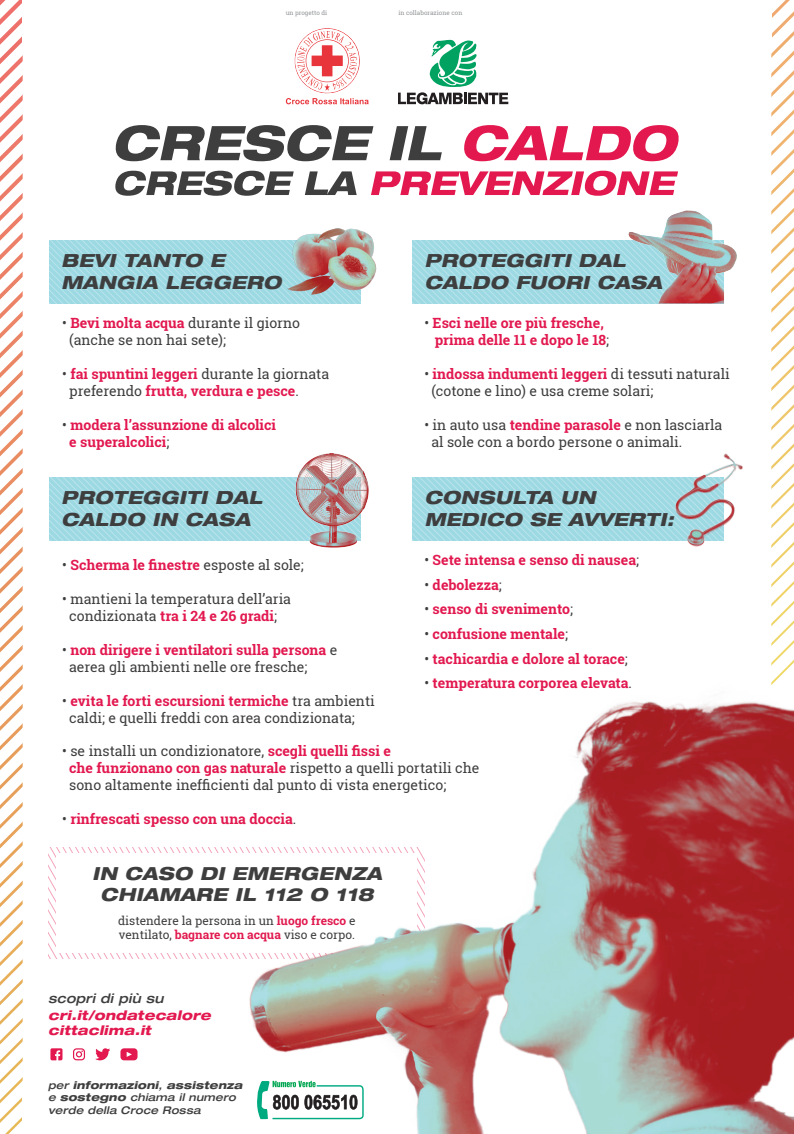
<style>
.page{position:relative;width:794px;height:1134px;background:#fff}
.page>*{position:absolute;margin:0;border:0;box-sizing:border-box;transform-origin:0 0}
.t1{font:italic 800 expanded 18.12px/21.8px "Helvetica Neue LT Std";letter-spacing:.015em;color:#3e3e3f}
.t2{font:italic 800 expanded 18px/21.6px "Helvetica Neue LT Std";letter-spacing:.015em;color:#3e3e3f;text-align:center}
.t3{font:14.08px/16.9px "Roboto Slab";color:#3e3e3f}
.t4{font:700 14.08px/16.9px "Roboto Slab";color:#e2184f}
.t5{font:italic 800 expanded 13.16px/15.8px "Helvetica Neue LT Std";letter-spacing:.015em;color:#e2184f}
.t6{font:italic 500 expanded 13.16px "Helvetica Neue LT Std";letter-spacing:.015em;color:#3e3e3f}
.t7{font:12px/14.4px "Roboto Slab";color:#3e3e3f}
.t8{font:italic 500 expanded 10.64px/12.8px "Helvetica Neue LT Std";letter-spacing:.015em;color:#3e3e3f}
.t9{font:6.28px "Roboto Slab";color:#939598}
.s1{font-weight:700;color:#e2184f}
.s2{font-weight:400;color:#3e3e3f}
.s3{font-weight:700;color:#e11a4f}
.s4{font-weight:800}
</style>
<div class="page">
<svg style="left:0;top:0;width:23px;height:1134px"></svg>
<div style="left:22px;top:0;width:749px;height:43px;background:#fff"></div>
<div style="left:22px;top:1091px;width:749px;height:43px;background:#fff"></div>
<svg style="left:115px;top:125px;width:258px;height:36px"></svg>
<svg style="left:389px;top:126px;width:53px;height:34px"></svg>
<svg style="left:464px;top:125px;width:215px;height:36px"></svg>
<svg style="left:115px;top:171px;width:179px;height:25px"></svg>
<svg style="left:305px;top:171px;width:52px;height:24px"></svg>
<svg style="left:371px;top:171px;width:307px;height:25px"></svg>
<svg style="left:286px;top:28px;width:82px;height:77px"></svg>
<svg style="left:398px;top:39px;width:110px;height:65px"></svg>
<svg style="left:49px;top:240px;width:312px;height:63px"></svg>
<img style="left:286px;top:228px;width:91px;height:69px">
<svg style="left:412px;top:240px;width:208px;height:63px"></svg>
<img style="left:620px;top:210px;width:117px;height:93px">
<svg style="left:412px;top:478px;width:259px;height:63px"></svg>
<img style="left:671px;top:453px;width:72px;height:94px">
<svg style="left:49px;top:477px;width:245px;height:63px"></svg>
<img style="left:294px;top:453px;width:75px;height:95px">
<svg style="left:49px;top:847px;width:70px;height:111px"></svg>
<div style="left:56px;top:853px;width:360px;height:99px;background:#fff"></div>
<svg style="left:50px;top:1048px;width:12px;height:12px"></svg>
<svg style="left:73px;top:1048px;width:12px;height:12px"></svg>
<svg style="left:95px;top:1048px;width:15px;height:12px"></svg>
<img style="left:119px;top:614px;width:675px;height:520px">
<p class="t9" style="left:286px;top:8px;width:43px">un progetto di</p>
<p class="t9" style="left:398px;top:8px;width:65px">in collaborazione con</p>
<p class="t1" style="left:61px;top:249px;width:222px">BEVI TANTO E<br>MANGIA LEGGERO</p>
<p class="t1" style="left:424px;top:249px;width:239px">PROTEGGITI DAL<br>CALDO FUORI CASA</p>
<p class="t3" style="left:69px;top:314px;width:232px;text-indent:-7px">• <span class="s1">Bevi molta acqua</span> durante il giorno (anche se non hai sete);</p>
<p class="t4" style="left:69px;top:365px;width:261px;text-indent:-7px"><span class="s2">•</span> fai spuntini leggeri <span class="s2">durante la giornata preferendo</span> frutta, verdura e pesce<span class="s2">.</span></p>
<p class="t4" style="left:69px;top:416px;width:208px;text-indent:-7px"><span class="s2">•</span> modera l’assunzione di alcolici e superalcolici<span class="s2">;</span></p>
<p class="t4" style="left:435px;top:314px;width:176px;text-indent:-10px"><span class="s2">•</span> Esci nelle ore più fresche, prima delle 11 e dopo le 18<span class="s2">;</span></p>
<p class="t3" style="left:431px;top:365px;width:300px;text-indent:-7px">• <span class="s1">indossa indumenti leggeri</span> di tessuti naturali (cotone e lino) e usa creme solari;</p>
<p class="t3" style="left:431px;top:416px;width:292px;text-indent:-7px">• in auto usa <span class="s1">tendine parasole</span> e non lasciarla al sole con a bordo persone o animali.</p>
<p class="t1" style="left:61px;top:486px;width:203px">PROTEGGITI DAL<br>CALDO IN CASA</p>
<p class="t1" style="left:424px;top:487px;width:251px">CONSULTA UN<br>MEDICO SE AVVERTI:</p>
<p class="t4" style="left:424px;top:551px;width:216px"><span class="s2">•</span> Sete intensa e senso di nausea<span class="s2">;</span></p>
<p class="t4" style="left:424px;top:576px;width:79px"><span class="s2">•</span> debolezza<span class="s2">;</span></p>
<p class="t4" style="left:424px;top:601px;width:150px"><span class="s2">•</span> senso di svenimento<span class="s2">;</span></p>
<p class="t4" style="left:424px;top:625px;width:145px"><span class="s2">•</span> confusione mentale<span class="s2">;</span></p>
<p class="t4" style="left:424px;top:650px;width:205px"><span class="s2">•</span> tachicardia e dolore al torace<span class="s2">;</span></p>
<p class="t4" style="left:424px;top:674px;width:209px"><span class="s2">•</span> temperatura corporea elevata<span class="s2">.</span></p>
<p class="t4" style="left:62px;top:556px;width:243px"><span class="s2">•</span> Scherma le finestre <span class="s2">esposte al sole;</span></p>
<p class="t3" style="left:62px;top:590px;width:230px;text-align:center">• mantieni la temperatura dell’aria condizionata <span class="s1">tra i 24 e 26 gradi</span>;</p>
<p class="t4" style="left:69px;top:641px;width:270px;text-indent:-7px"><span class="s2">•</span> non dirigere i ventilatori sulla persona <span class="s2">e aerea gli ambienti nelle ore fresche;</span></p>
<p class="t3" style="left:69px;top:692px;width:307px;text-indent:-7px">• <span class="s1">evita le forti escursioni termiche</span> tra ambienti caldi; e quelli freddi con area condizionata;</p>
<p class="t3" style="left:69px;top:743px;width:412px;text-indent:-7px">• se installi un condizionatore, <span class="s1">scegli quelli fissi e<br>che funzionano con gas naturale</span> rispetto a quelli portatili che sono altamente inefficienti dal punto di vista energetico;</p>
<p class="t4" style="left:62px;top:810px;width:236px"><span class="s2">•</span> rinfrescati spesso con una doccia<span class="s2">.</span></p>
<p class="t2" style="left:92px;top:862px;width:291px">IN CASO DI EMERGENZA<br>CHIAMARE IL 112 O 118</p>
<p class="t7" style="left:118px;top:913px;width:239px">distendere la persona in un <span class="s3">luogo fresco</span> e ventilato, <span class="s3">bagnare con acqua</span> viso e corpo.</p>
<p class="t6" style="left:48px;top:990px;width:117px">scopri di più su</p>
<p class="t5" style="left:48px;top:1007px;width:164px">cri.it/ondatecalore cittaclima.it</p>
<p class="t8" style="left:48px;top:1078px;width:196px">per <span class="s4">informazioni</span>, <span class="s4">assistenza </span>e <span class="s4">sostegno</span> chiama il numero verde della Croce Rossa</p>
</div>
